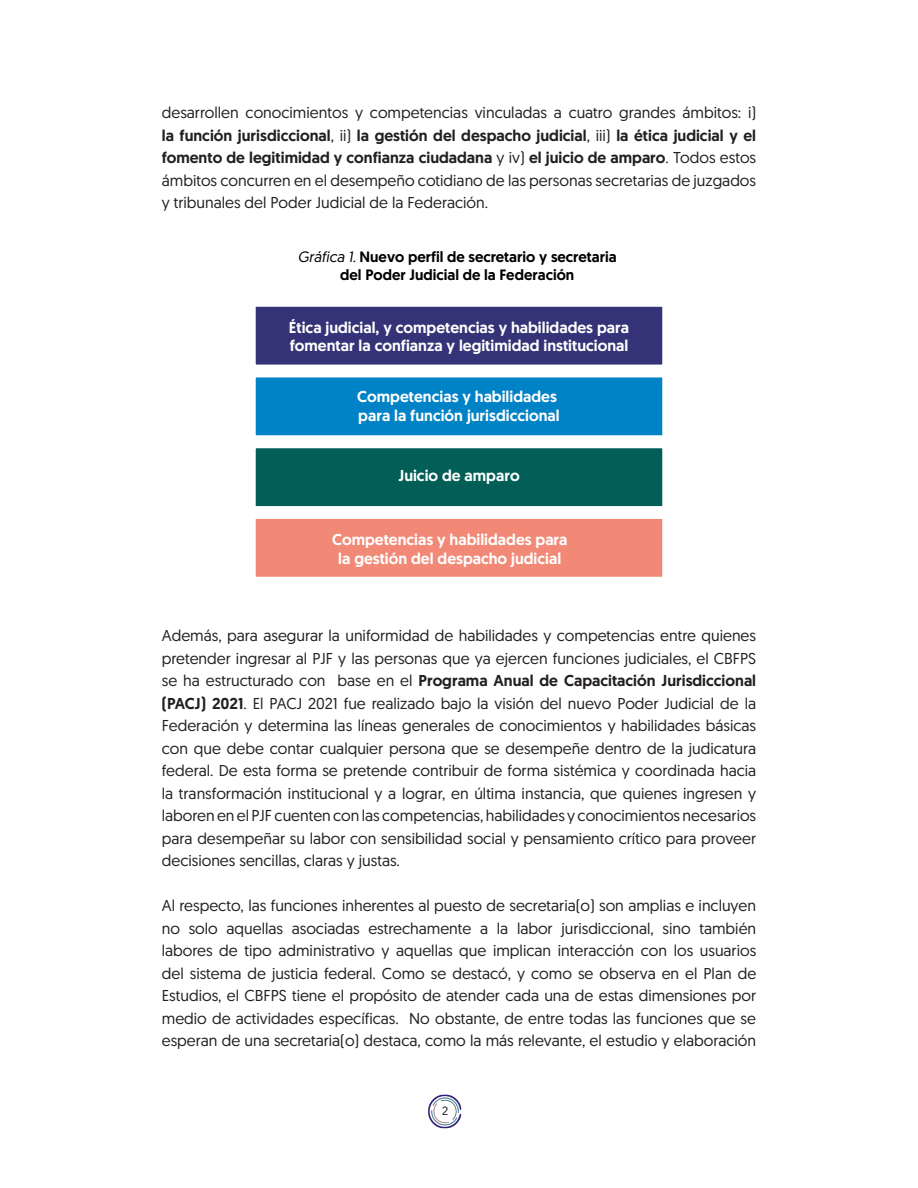
<style>
.page{position:relative;width:918px;height:1188px;background:#fff}
.page>*{position:absolute;margin:0;border:0;box-sizing:border-box;transform-origin:0 0}
.t1{font:15.75px/22.5px "Geomanist";color:#231f20;text-align:justify}
.t2{font:500 15.75px/18.9px "Geomanist";color:#fff}
.t3{font:500 15px/18px "Geomanist";color:#000;text-align:center}
.t4{font:12px "Geomanist";color:#231f20}
.s1{font-weight:500}
.s2{font-weight:400;font-style:italic}
</style>
<div class="page">
<img style="left:428px;top:1094px;width:34px;height:35px">
<div style="left:254px;top:447px;width:410px;height:61px;background:#025e57;border:2px solid #fff"></div>
<div style="left:254px;top:517px;width:410px;height:61px;background:#f28976;border:2px solid #fff"></div>
<div style="left:254px;top:305px;width:410px;height:61px;background:#343377;border:2px solid #fff"></div>
<div style="left:254px;top:376px;width:410px;height:61px;background:#0082c7;border:2px solid #fff"></div>
<p class="t1" style="left:162px;top:101px;width:596px">desarrollen conocimientos y competencias vinculadas a cuatro grandes ámbitos: i) <span class="s1">la función jurisdiccional</span>, ii) <span class="s1">la gestión del despacho judicial</span>, iii) <span class="s1">la ética judicial y el fomento de legitimidad y confianza ciudadana</span> y iv) <span class="s1">el juicio de amparo</span>. Todos estos ámbitos concurren en el desempeño cotidiano de las personas secretarias de juzgados y tribunales del Poder Judicial de la Federación.</p>
<p class="t3" style="left:298px;top:247px;width:320px"><span class="s2">Gráfica 1.</span> Nuevo perfil de secretario y secretaria del Poder Judicial de la Federación</p>
<p class="t2" style="left:289px;top:319px;width:342px;line-height:18px">Ética judicial, y competencias y habilidades para fomentar la confianza y legitimidad institucional</p>
<p class="t2" style="left:357px;top:387px;width:204px">Competencias y habilidades para la función jurisdiccional</p>
<p class="t2" style="left:398px;top:466px;width:123px">Juicio de amparo</p>
<p class="t2" style="left:332px;top:530px;width:237px;text-align:center">Competencias y habilidades para la gestión del despacho judicial</p>
<p class="t1" style="left:162px;top:624px;width:596px">Además, para asegurar la uniformidad de habilidades y competencias entre quienes pretender ingresar al PJF y las personas que ya ejercen funciones judiciales, el CBFPS se ha estructurado con base en el <span class="s1">Programa Anual de Capacitación Jurisdiccional (PACJ) 2021</span>. El PACJ 2021 fue realizado bajo la visión del nuevo Poder Judicial de la Federación y determina las líneas generales de conocimientos y habilidades básicas con que debe contar cualquier persona que se desempeñe dentro de la judicatura federal. De esta forma se pretende contribuir de forma sistémica y coordinada hacia la transformación institucional y a lograr, en última instancia, que quienes ingresen y laboren en el PJF cuenten con las competencias, habilidades y conocimientos necesarios para desempeñar su labor con sensibilidad social y pensamiento crítico para proveer decisiones sencillas, claras y justas.</p>
<p class="t1" style="left:162px;top:894px;width:596px">Al respecto, las funciones inherentes al puesto de secretaria(o) son amplias e incluyen no solo aquellas asociadas estrechamente a la labor jurisdiccional, sino también labores de tipo administrativo y aquellas que implican interacción con los usuarios del sistema de justicia federal. Como se destacó, y como se observa en el Plan de Estudios, el CBFPS tiene el propósito de atender cada una de estas dimensiones por medio de actividades específicas. No obstante, de entre todas las funciones que se esperan de una secretaria(o) destaca, como la más relevante, el estudio y elaboración</p>
<p class="t4" style="left:442px;top:1103px;width:8px">2</p>
</div>
